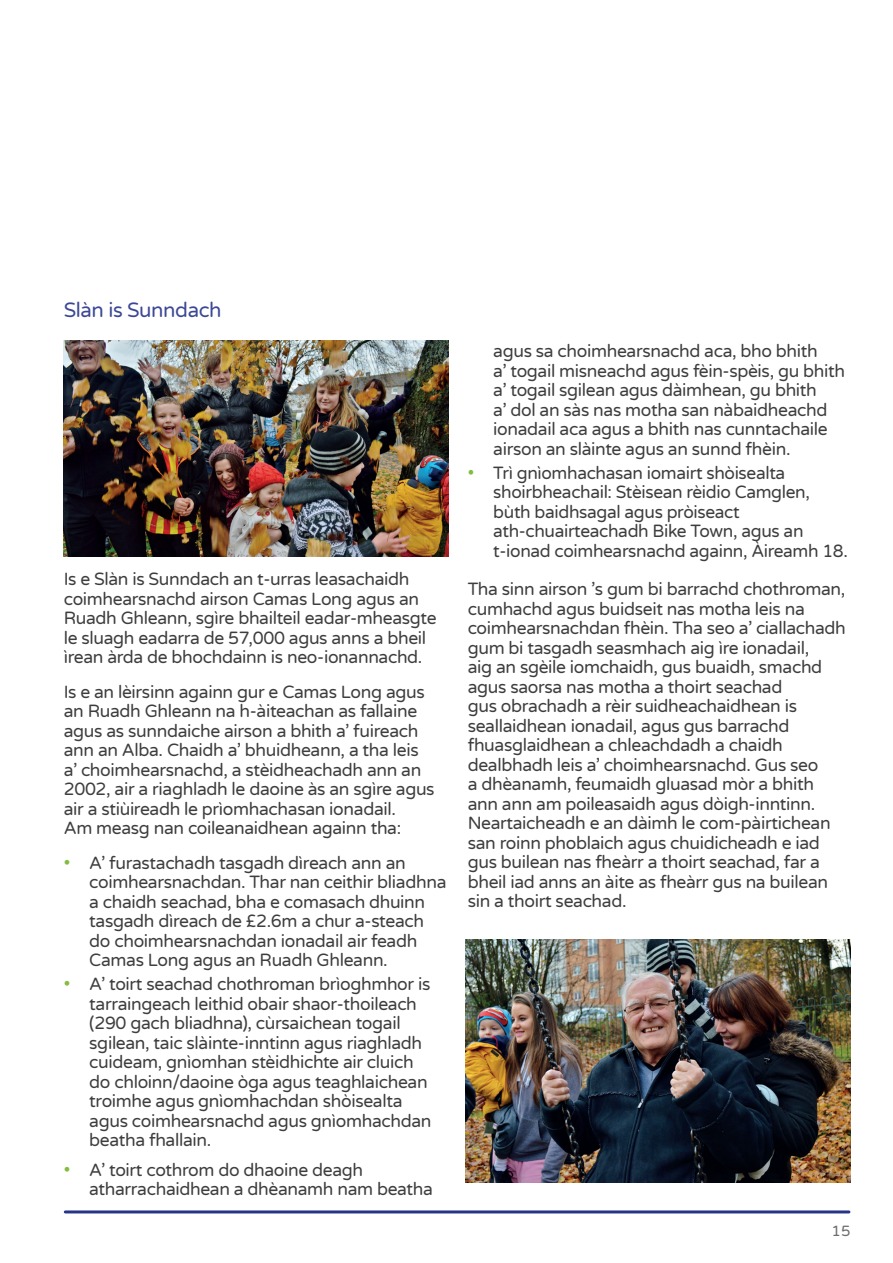
<style>
.page{position:relative;width:893px;height:1263px;background:#fff}
.page>*{position:absolute;margin:0;border:0;box-sizing:border-box;transform-origin:0 0}
.Sub-heading{font:21px "Varela Round";letter-spacing:-.02em;color:#3c4896}
.Body_text{font:18px/19.5px "Varela Round";letter-spacing:-.02em;color:#3e3e3f}
.Body_text-2{font:18px/19.5px "Varela Round";letter-spacing:-.02em;color:#3e3e3f;scale:.96 1}
.t1{font:15px "Varela Round";color:#6c6d70}
.s1{color:#84bd3e}
</style>
<div class="page">
<hr style="left:65px;top:1210px;width:784px;height:3px;background:#26348a">
<img style="left:64px;top:340px;width:385px;height:216px">
<img style="left:466px;top:940px;width:384px;height:242px">
<p class="Sub-heading" style="left:64px;top:295px;width:159px">Slàn is Sunndach</p>
<p class="Body_text" style="left:64px;top:569px;width:374px">Is e Slàn is Sunndach an t-urras leasachaidh coimhearsnachd airson Camas Long agus an Ruadh Ghleann, sgìre bhailteil eadar-mheasgte le sluagh eadarra de 57,000 agus anns a bheil ìrean àrda de bhochdainn is neo-ionannachd.</p>
<p class="Body_text" style="left:64px;top:681px;width:372px">Is e an lèirsinn againn gur e Camas Long agus an Ruadh Ghleann na h-àiteachan as fallaine agus as sunndaiche airson a bhith a’ fuireach ann an Alba. Chaidh a’ bhuidheann, a tha leis a’ choimhearsnachd, a stèidheachadh ann an 2002, air a riaghladh le daoine às an sgìre agus air a stiùireadh le prìomhachasan ionadail.<br>Am measg nan coileanaidhean againn tha:</p>
<p class="Body_text" style="left:89px;top:852px;width:359px;text-indent:-26px"><span class="s1">•</span> A’ furastachadh tasgadh dìreach ann an coimhearsnachdan. Thar nan ceithir bliadhna a chaidh seachad, bha e comasach dhuinn tasgadh dìreach de £2.6m a chur a-steach do choimhearsnachdan ionadail air feadh Camas Long agus an Ruadh Ghleann.</p>
<p class="Body_text" style="left:89px;top:974px;width:344px;text-indent:-26px"><span class="s1">•</span> A’ toirt seachad chothroman brìoghmhor is tarraingeach leithid obair shaor-thoileach (290 gach bliadhna), cùrsaichean togail sgilean, taic slàinte-inntinn agus riaghladh cuideam, gnìomhan stèidhichte air cluich do chloinn/daoine òga agus teaghlaichean troimhe agus gnìomhachdan shòisealta agus coimhearsnachd agus gnìomhachdan beatha fhallain.</p>
<p class="Body_text" style="left:89px;top:1159px;width:345px;text-indent:-26px"><span class="s1">•</span> A’ toirt cothrom do dhaoine deagh atharrachaidhean a dhèanamh nam beatha</p>
<p class="Body_text" style="left:493px;top:341px;width:353px">agus sa choimhearsnachd aca, bho bhith<br>a’ togail misneachd agus fèin-spèis, gu bhith a’ togail sgilean agus dàimhean, gu bhith<br>a’ dol an sàs nas motha san nàbaidheachd ionadail aca agus a bhith nas cunntachaile airson an slàinte agus an sunnd fhèin.</p>
<p class="Body_text-2" style="left:493px;top:462px;width:371px;text-indent:-26px"><span class="s1">•</span> Trì gnìomhachasan iomairt shòisealta shoirbheachail: Stèisean rèidio Camglen, bùth baidhsagal agus pròiseact ath-chuairteachadh Bike Town, agus an t-ionad coimhearsnachd againn, Àireamh 18.</p>
<p class="Body_text" style="left:468px;top:579px;width:380px">Tha sinn airson ’s gum bi barrachd chothroman, cumhachd agus buidseit nas motha leis na coimhearsnachdan fhèin. Tha seo a’ ciallachadh gum bi tasgadh seasmhach aig ìre ionadail,<br>aig an sgèile iomchaidh, gus buaidh, smachd agus saorsa nas motha a thoirt seachad<br>gus obrachadh a rèir suidheachaidhean is seallaidhean ionadail, agus gus barrachd fhuasglaidhean a chleachdadh a chaidh dealbhadh leis a’ choimhearsnachd. Gus seo<br>a dhèanamh, feumaidh gluasad mòr a bhith ann ann am poileasaidh agus dòigh-inntinn.<br>Neartaicheadh e an dàimh le com-pàirtichean san roinn phoblaich agus chuidicheadh e iad gus builean nas fheàrr a thoirt seachad, far a bheil iad anns an àite as fheàrr gus na builean sin a thoirt seachad.</p>
<p class="t1" style="left:832px;top:1220px;width:20px">15</p>
</div>
